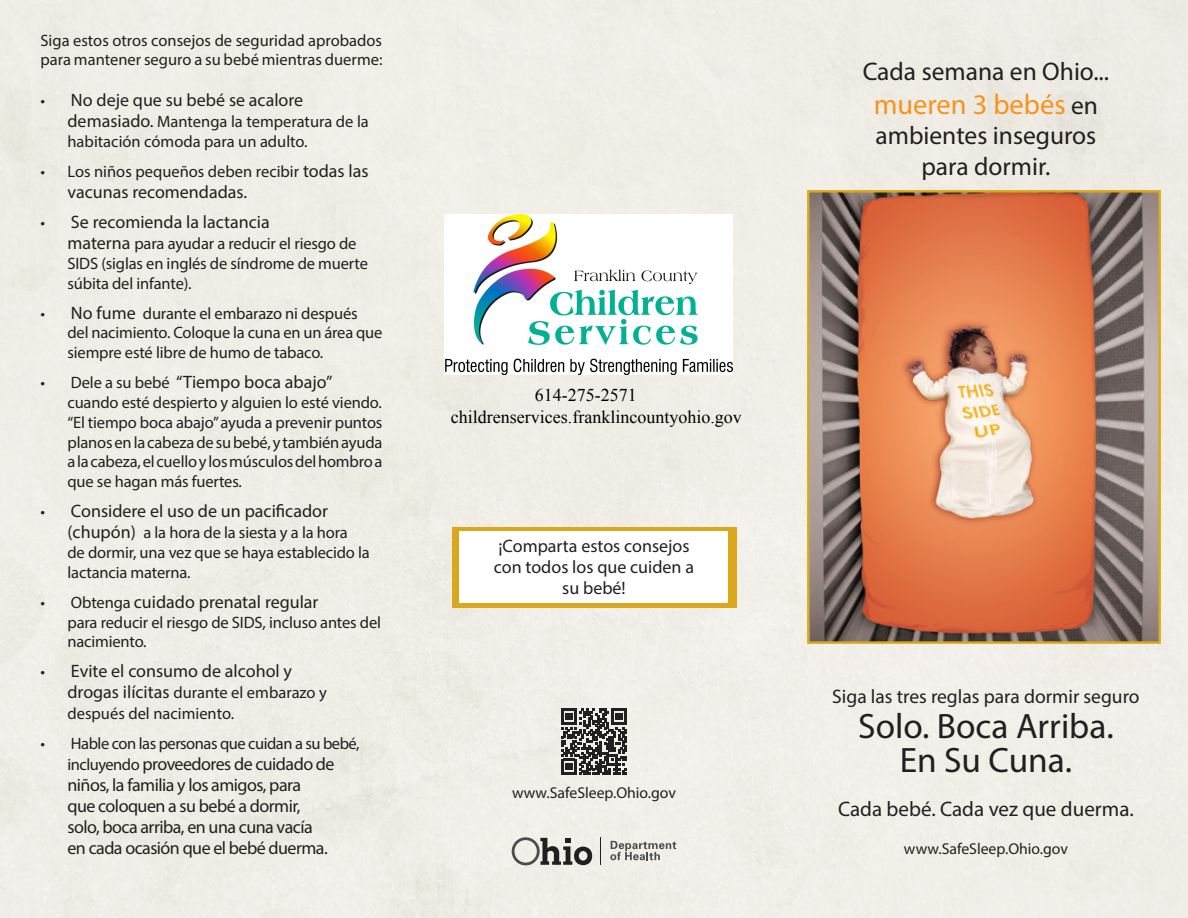
<style>
.page{position:relative;width:1188px;height:918px;background:#f0eee6}
.page>*{position:absolute;margin:0;border:0;box-sizing:border-box;transform-origin:0 0}
.t1{font:35.4px "Myriad Pro";color:#231f20}
.t2{font:28.5px "Myriad Pro";color:#f7931d}
.t3{font:25.5px "Myriad Pro";color:#231f20}
.t4{font:21px "Myriad Pro";color:#231f20}
.t5{font:19.5px "Myriad Pro";color:#231f20}
.t6{font:18px/21px "Myriad Pro";color:#231f20;text-align:center}
.t7{font:18px/21px "Myriad Pro";letter-spacing:-.03em;color:#231f20}
.t8{font:18px/21.6px "Times New Roman";color:#000}
.t9{font:16.5px/19.8px "Myriad Pro";letter-spacing:-.01em;color:#231f20}
.t10{font:16.5px "Myriad Pro";letter-spacing:-.03em;color:#231f20}
.t11{font:15.75px "Myriad Pro";color:#231f20}
.s1{font-size:16.5px}
.s2{font-size:18px}
.s3{font-size:25.5px;color:#231f20}
</style>
<div class="page">
<img style="left:810px;top:193px;width:348px;height:448px">
<div style="left:807px;top:190px;width:354px;height:454px;border:2px solid #dba71d"></div>
<svg style="left:561px;top:709px;width:66px;height:66px;background:#6a6665"></svg>
<svg style="left:512px;top:837px;width:80px;height:28px;background:#a6a4a0"></svg>
<svg style="left:601px;top:837px;width:1px;height:28px"></svg>
<svg style="left:610px;top:841px;width:66px;height:19px"></svg>
<div style="left:452px;top:527px;width:284px;height:81px;background:#dba71d"></div>
<div style="left:460px;top:532px;width:268px;height:71px;background:#fff"></div>
<img style="left:444px;top:214px;width:289px;height:160px">
<p class="t9" style="left:40px;top:30px;width:344px">Siga estos otros consejos de seguridad aprobados para mantener seguro a su bebé mientras duerme:</p>
<p class="t6" style="left:40px;top:89px;width:264px"><span class="s1">•</span> No deje que su bebé se acalore</p>
<p class="t9" style="left:68px;top:111px;width:303px"><span class="s2">demasiado.</span> Mantenga la temperatura de la habitación cómoda para un adulto.</p>
<p class="t9" style="left:40px;top:161px;width:330px">• Los niños pequeños deben recibir <span class="s2">todas las</span></p>
<p class="t6" style="left:68px;top:181px;width:181px">vacunas recomendadas.</p>
<p class="t6" style="left:40px;top:211px;width:231px"><span class="s1">•</span> Se recomienda la lactancia</p>
<p class="t9" style="left:67px;top:233px;width:302px"><span class="s2">materna</span> para ayudar a reducir el riesgo de<br>SIDS (siglas en inglés de síndrome de muerte súbita del infante).</p>
<p class="t9" style="left:68px;top:303px;width:316px;text-indent:-27px">• <span class="s2">No fume</span> durante el embarazo ni después del nacimiento. Coloque la cuna en un área que siempre esté libre de humo de tabaco.</p>
<p class="t6" style="left:40px;top:371px;width:294px"><span class="s1">• Dele a su bebé</span> “Tiempo boca abajo”</p>
<p class="t9" style="left:68px;top:392px;width:317px;text-align:justify">cuando esté despierto y alguien lo esté viendo. “El tiempo boca abajo” ayuda a prevenir puntos planos en la cabeza de su bebé, y también ayuda a la cabeza, el cuello y los músculos del hombro a que se hagan más fuertes.</p>
<p class="t6" style="left:40px;top:500px;width:289px"><span class="s1">•</span> Considere el uso de un pacificador</p>
<p class="t9" style="left:68px;top:522px;width:304px"><span class="s2">(chupón)</span> a la hora de la siesta y a la hora<br>de dormir, una vez que se haya establecido la lactancia materna.</p>
<p class="t6" style="left:40px;top:591px;width:280px"><span class="s1">• Obtenga</span> cuidado prenatal regular</p>
<p class="t9" style="left:68px;top:612px;width:315px">para reducir el riesgo de SIDS, incluso antes del nacimiento.</p>
<p class="t6" style="left:40px;top:661px;width:253px"><span class="s1">•</span> Evite el consumo de alcohol y</p>
<p class="t9" style="left:67px;top:682px;width:261px;line-height:21px"><span class="s2">drogas ilícitas</span> durante el embarazo y después del nacimiento.</p>
<p class="t10" style="left:40px;top:734px;width:321px">• Hable con las personas que cuidan a su bebé,</p>
<p class="t7" style="left:67px;top:754px;width:269px"><span class="s1">incluyendo</span> proveedores de cuidado de niños, la familia y los amigos, para<br>que coloquen a su bebé a dormir, solo, boca arriba, en una cuna vacía en cada ocasión que el bebé duerma.</p>
<p class="t8" style="left:451px;top:384px;width:292px;text-indent:84px">614-275-2571 childrenservices.franklincountyohio.gov</p>
<p class="t6" style="left:494px;top:536px;width:202px">¡Comparta estos consejos con todos los que cuiden a su bebé!</p>
<p class="t11" style="left:512px;top:783px;width:166px">www.SafeSleep.Ohio.gov</p>
<p class="t3" style="left:863px;top:55px;width:248px">Cada semana en Ohio...</p>
<p class="t2" style="left:874px;top:87px;width:226px">mueren 3 bebés <span class="s3">en</span></p>
<p class="t3" style="left:876px;top:120px;width:222px">ambientes inseguros</p>
<p class="t3" style="left:921px;top:151px;width:131px">para dormir.</p>
<p class="t5" style="left:832px;top:685px;width:309px">Siga las tres reglas para dormir seguro</p>
<p class="t1" style="left:858px;top:704px;width:257px">Solo. Boca Arriba.</p>
<p class="t1" style="left:900px;top:738px;width:174px">En Su Cuna.</p>
<p class="t4" style="left:838px;top:796px;width:297px">Cada bebé. Cada vez que duerma.</p>
<p class="t11" style="left:904px;top:839px;width:166px">www.SafeSleep.Ohio.gov</p>
</div>
